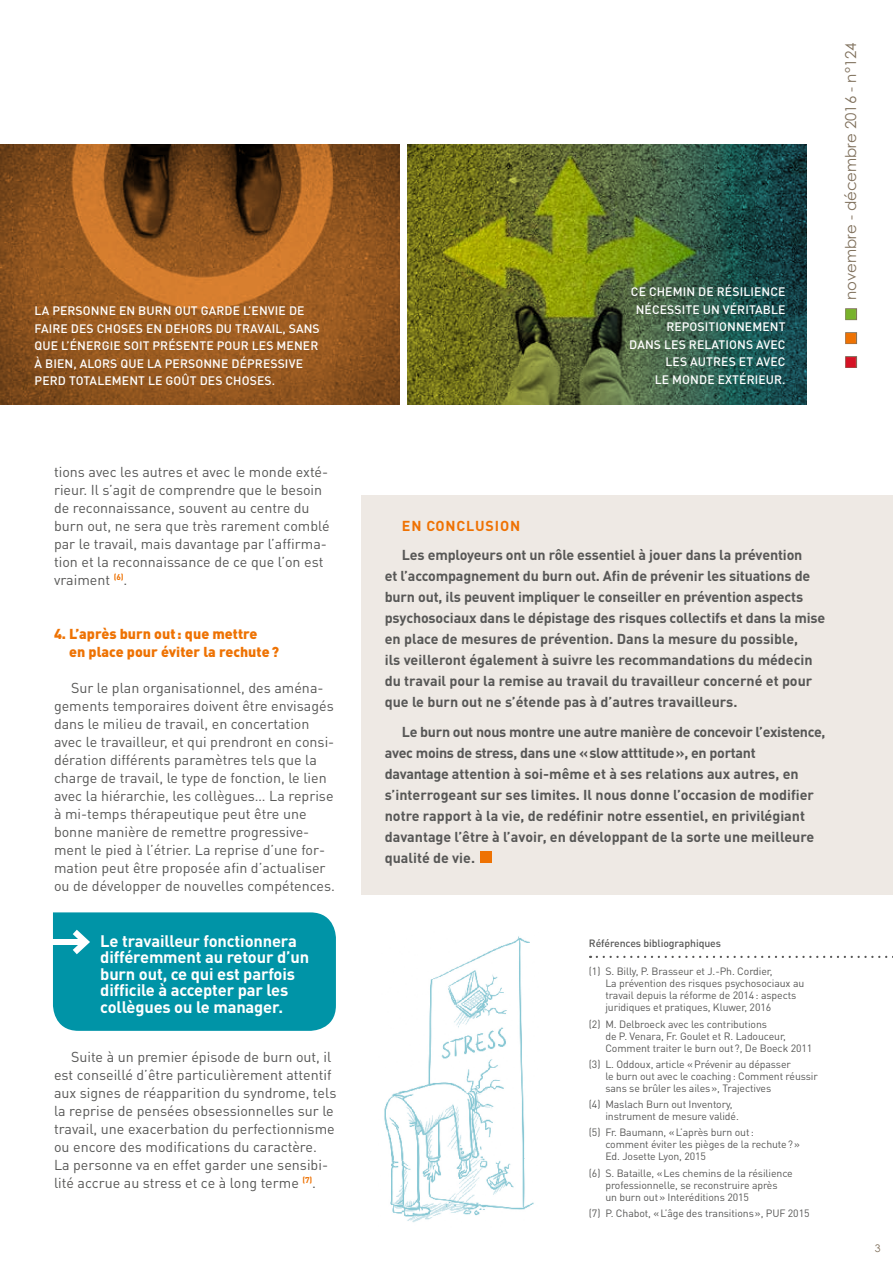
<style>
.page{position:relative;width:893px;height:1263px;background:#fff}
.page>*{position:absolute;margin:0;border:0;box-sizing:border-box;transform-origin:0 0}
.t1{font:700 16.5px/16.5px "DIN Pro";letter-spacing:-.01em;color:#fff}
.t2{font:15px "Century Gothic";color:#80715d}
.t3{font:14.25px/18px "DIN Pro";color:#575756}
.t4{font:700 14.25px/21px "DIN Pro";letter-spacing:-.01em;color:#575756}
.t5{font:900 14.25px/18px "DIN Pro";color:#ee7203}
.t6{font:700 14.25px "DIN Pro";letter-spacing:.06em;color:#ee7203}
.t7{font:500 12.15px/17.5px "DIN Pro";letter-spacing:.01em;color:#fff}
.t8{font:10.5px/12px "DIN Pro";letter-spacing:-.01em;color:#575756}
.t9{font:500 10.5px "DIN Pro";letter-spacing:-.01em;color:#575756}
.t10{font:10.5px "Century Gothic";color:#80715d}
.s1{color:#d51224}
.s2{color:#ee7203}
.s3{color:#78b22b}
</style>
<div class="page">
<div style="left:361px;top:495px;width:532px;height:400px;background:#eee9e4"></div>
<div style="left:845px;top:356px;width:12px;height:12px;border:2px solid #80715d"></div>
<div style="left:845px;top:332px;width:12px;height:12px;border:2px solid #80715d"></div>
<div style="left:845px;top:308px;width:12px;height:12px;border:2px solid #80715d"></div>
<svg style="left:597px;top:956px;width:296px;height:2px"></svg>
<div style="left:480px;top:851px;width:11px;height:11px;background:#ee7203"></div>
<svg style="left:0;top:144px;width:400px;height:261px;background:#90541f"></svg>
<div style="left:53px;top:912px;width:283px;height:119px;background:#0094a7"></div>
<img style="left:384px;top:936px;width:150px;height:287px">
<img style="left:407px;top:144px;width:400px;height:261px">
<p class="t7" style="left:35px;top:302px;width:287px">LA PERSONNE EN BURN OUT GARDE L’ENVIE DE FAIRE DES CHOSES EN DEHORS DU TRAVAIL, SANS QUE L’ÉNERGIE SOIT PRÉSENTE POUR LES MENER À BIEN, ALORS QUE LA PERSONNE DÉPRESSIVE PERD TOTALEMENT LE GOÛT DES CHOSES.</p>
<p class="t3" style="left:54px;top:462px;width:277px">tions avec les autres et avec le monde exté&shy;rieur. Il s’agit de comprendre que le besoin de reconnaissance, souvent au centre du burn out, ne sera que très rarement comblé par le travail, mais davantage par l’affirma&shy;tion et la reconnaissance de ce que l’on est vraiment <sup>(6)</sup>.</p>
<p class="t5" style="left:69px;top:624px;width:211px;text-indent:-15px">4. L’après burn out: que mettre<br>en place pour éviter la rechute?</p>
<p class="t3" style="left:54px;top:678px;width:283px;text-indent:17px">Sur le plan organisationnel, des aména&shy;gements temporaires doivent être envisagés dans le milieu de travail, en concertation avec le travailleur, et qui prendront en consi&shy;dération différents paramètres tels que la charge de travail, le type de fonction, le lien avec la hiérarchie, les collègues… La reprise à mi-temps thérapeutique peut être une bonne manière de remettre progressive&shy;ment le pied à l’étrier. La reprise d’une for&shy;mation peut être proposée afin d’actualiser ou de développer de nouvelles compétences.</p>
<p class="t1" style="left:100px;top:932px;width:210px">Le travailleur fonctionnera différemment au retour d’un burn out, ce qui est parfois difficile à accepter par les collègues ou le manager.</p>
<p class="t3" style="left:54px;top:1047px;width:284px;text-indent:17px">Suite à un premier épisode de burn out, il est conseillé d’être particulièrement attentif aux signes de réapparition du syndrome, tels la reprise de pensées obsessionnelles sur le travail, une exacerbation du perfectionnisme ou encore des modifications du caractère.<br>La personne va en effet garder une sensibi&shy;lité accrue au stress et ce à long terme <sup>(7)</sup>.</p>
<p class="t7" style="left:629px;top:283px;width:158px;text-align:right">CE CHEMIN DE RÉSILIENCE<br>NÉCESSITE UN VÉRITABLE<br>REPOSITIONNEMENT<br>DANS LES RELATIONS AVEC<br>LES AUTRES ET AVEC<br>LE MONDE EXTÉRIEUR.</p>
<p class="t2" style="left:842px;top:368px;width:327px;rotate:-90deg"><span class="s1">■</span> <span class="s2">■</span> <span class="s3">■</span> novembre - décembre 2016 - n°124</p>
<p class="t6" style="left:402px;top:516px;width:120px">EN CONCLUSION</p>
<p class="t4" style="left:385px;top:544px;width:442px;text-indent:17px">Les employeurs ont un rôle essentiel à jouer dans la prévention<br>et l’accompagnement du burn out. Afin de prévenir les situations de burn out, ils peuvent impliquer le conseiller en prévention aspects psychosociaux dans le dépistage des risques collectifs et dans la mise en place de mesures de prévention. Dans la mesure du possible,<br>ils veilleront également à suivre les recommandations du médecin du travail pour la remise au travail du travailleur concerné et pour que le burn out ne s’étende pas à d’autres travailleurs.</p>
<p class="t4" style="left:385px;top:720px;width:442px;text-indent:17px">Le burn out nous montre une autre manière de concevoir l’existence, avec moins de stress, dans une «slow atttitude», en portant<br>davantage attention à soi-même et à ses relations aux autres, en s’interrogeant sur ses limites. Il nous donne l’occasion de modifier notre rapport à la vie, de redéfinir notre essentiel, en privilégiant davantage l’être à l’avoir, en développant de la sorte une meilleure qualité de vie.</p>
<p class="t9" style="left:589px;top:936px;width:134px">Références bibliographiques</p>
<p class="t8" style="left:605px;top:965px;width:200px;text-indent:-16px">(1) S. Billy, P. Brasseur et J.-Ph. Cordier,<br>La prévention des risques psychosociaux au travail depuis la réforme de 2014: aspects juridiques et pratiques, Kluwer, 2016</p>
<p class="t8" style="left:605px;top:1017px;width:208px;text-indent:-16px">(2) M. Delbroeck avec les contributions<br>de P. Venara, Fr. Goulet et R. Ladouceur,<br>Comment traiter le burn out?, De Boeck 2011</p>
<p class="t8" style="left:605px;top:1057px;width:214px;text-indent:-16px">(3) L. Oddoux, article «Prévenir au dépasser<br>le burn out avec le coaching: Comment réussir sans se brûler les ailes», Trajectives</p>
<p class="t8" style="left:605px;top:1098px;width:135px;text-indent:-16px">(4) Maslach Burn out Inventory, instrument de mesure validé.</p>
<p class="t8" style="left:605px;top:1126px;width:196px;text-indent:-16px">(5) Fr. Baumann, «L’après burn out:<br>comment éviter les pièges de la rechute?»<br>Ed. Josette Lyon, 2015</p>
<p class="t8" style="left:605px;top:1166px;width:189px;text-indent:-16px">(6) S. Bataille, «Les chemins de la résilience professionnelle, se reconstruire après<br>un burn out» Interéditions 2015</p>
<p class="t8" style="left:589px;top:1206px;width:222px">(7) P. Chabot, «L’âge des transitions», PUF 2015</p>
<p class="t10" style="left:875px;top:1241px;width:7px">3</p>
</div>
